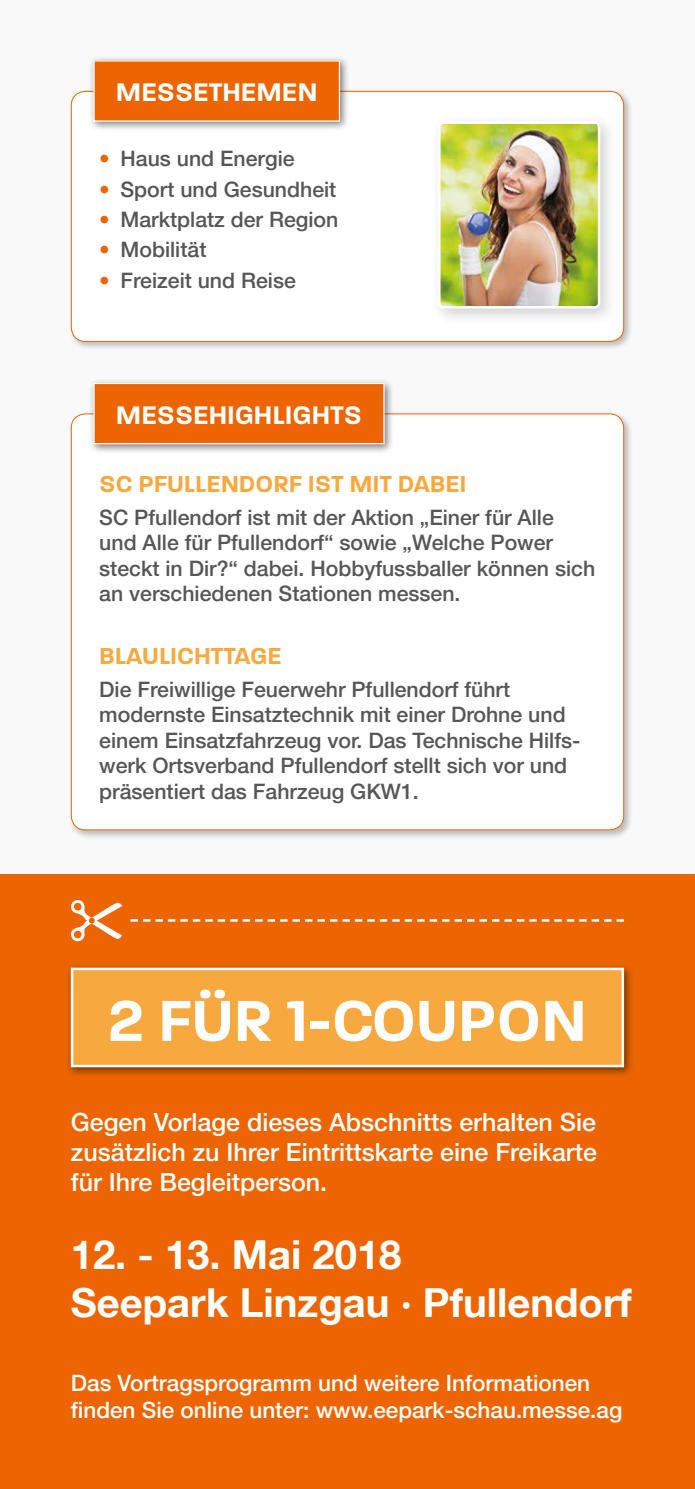
<style>
.page{position:relative;width:695px;height:1489px;background:#fff}
.page>*{position:absolute;margin:0;border:0;box-sizing:border-box;transform-origin:0 0}
.t1{font:600 62.5px "Paralucent";color:#fff}
.t2{font:700 40px/48px "Helvetica Neue LT";color:#fff}
.t3{font:600 27.5px "Paralucent";color:#fff}
.t4{font:500 25px/30px "Helvetica Neue LT";color:#fff;text-align:justify}
.t5{font:600 25px "Paralucent";color:#f7a940}
.t6{font:500 22.5px/27px "Helvetica Neue LT";color:#fff}
.t7{font:500 21.25px/25.5px "Helvetica Neue LT";color:#565656}
.s1{color:#ec6502}
</style>
<div class="page">
<div style="left:0;top:0;width:694px;height:879px;background:#f9f9f9"></div>
<div style="left:0;top:874px;width:694px;height:614px;background:#ec6502"></div>
<div style="left:65px;top:962px;width:568px;height:115px;background:#000;opacity:.51"></div>
<div style="left:72px;top:968px;width:550px;height:97px;background:#f7a940"></div>
<div style="left:71px;top:967px;width:553px;height:100px;border:2px solid #fff"></div>
<svg style="left:130px;top:919px;width:494px;height:2px"></svg>
<div style="left:68px;top:88px;width:565px;height:263px;background:#000;opacity:.25"></div>
<div style="left:71px;top:91px;width:552px;height:250px;background:#fff;border-radius:14px"></div>
<div style="left:68px;top:411px;width:565px;height:428px;background:#000;opacity:.25"></div>
<div style="left:71px;top:414px;width:552px;height:415px;background:#fff;border-radius:14px"></div>
<div style="left:88px;top:55px;width:262px;height:77px;background:#000;opacity:.51"></div>
<div style="left:94px;top:61px;width:245px;height:60px;background:#ec6502"></div>
<div style="left:93px;top:60px;width:247px;height:62px;border:1px solid #fff"></div>
<div style="left:88px;top:378px;width:306px;height:76px;background:#000;opacity:.51"></div>
<div style="left:94px;top:383px;width:290px;height:60px;background:#ec6502"></div>
<div style="left:93px;top:383px;width:291px;height:61px;border:1px solid #fff"></div>
<div style="left:429px;top:113px;width:188px;height:213px;background:#000;opacity:.18"></div>
<img style="left:441px;top:124px;width:156px;height:181px">
<div style="left:438px;top:121px;width:162px;height:187px;border:2px solid #fff;border-radius:4px"></div>
<p class="t3" style="left:116px;top:76px;width:203px">MESSETHEMEN</p>
<p class="t7" style="left:99px;top:145px;width:197px"><span class="s1">•</span> Haus und Energie</p>
<p class="t7" style="left:99px;top:176px;width:238px"><span class="s1">•</span> Sport und Gesundheit</p>
<p class="t7" style="left:99px;top:206px;width:240px"><span class="s1">•</span> Marktplatz der Region</p>
<p class="t7" style="left:99px;top:237px;width:109px"><span class="s1">•</span> Mobilität</p>
<p class="t7" style="left:99px;top:267px;width:198px"><span class="s1">•</span> Freizeit und Reise</p>
<p class="t3" style="left:116px;top:398px;width:247px">MESSEHIGHLIGHTS</p>
<p class="t5" style="left:99px;top:469px;width:368px">SC PFULLENDORF IST MIT DABEI</p>
<p class="t7" style="left:99px;top:504px;width:497px">SC Pfullendorf ist mit der Aktion „Einer für Alle und Alle für Pfullendorf“ sowie „Welche Power steckt in Dir?“ dabei. Hobbyfussballer können sich an verschiedenen Stationen messen.</p>
<p class="t5" style="left:99px;top:641px;width:184px">BLAULICHTTAGE</p>
<p class="t7" style="left:99px;top:676px;width:482px">Die Freiwillige Feuerwehr Pfullendorf führt modernste Einsatztechnik mit einer Drohne und einem Einsatzfahrzeug vor. Das Technische Hilfs&shy;werk Ortsverband Pfullendorf stellt sich vor und präsentiert das Fahrzeug GKW1.</p>
<h1 class="t1" style="left:108px;top:983px;width:480px">2 FÜR 1-COUPON</h1>
<p class="t4" style="left:71px;top:1106px;width:527px">Gegen Vorlage dieses Abschnitts erhalten Sie zusätzlich zu Ihrer Eintrittskarte eine Freikarte für Ihre Begleitperson.</p>
<h2 class="t2" style="left:71px;top:1229px;width:562px">12. - 13. Mai 2018<br>Seepark Linzgau · Pfullendorf</h2>
<p class="t6" style="left:71px;top:1369px;width:553px">Das Vortragsprogramm und weitere Informationen finden Sie online unter: www.eepark-schau.messe.ag</p>
</div>
